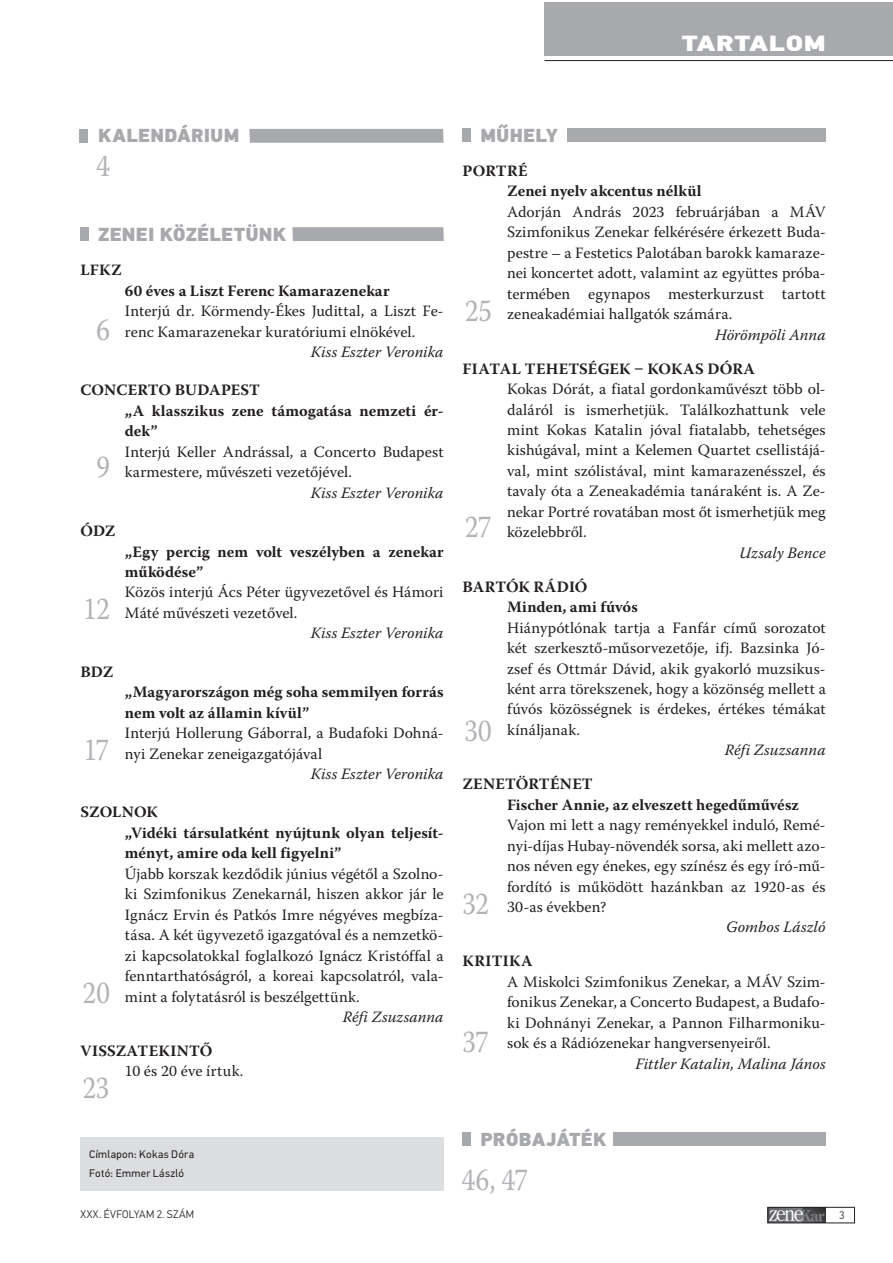
<style>
.page{position:relative;width:893px;height:1263px;background:#fff}
.page>*{position:absolute;margin:0;border:0;box-sizing:border-box;transform-origin:0 0}
.t1{font:31.5px "Warnock Pro";letter-spacing:-.015em;color:#b2b3b7;scale:.85 1}
.t2{font:900 22.05px "Din Text Pro";letter-spacing:.005em;color:#fff;scale:1.2 1}
.t3{font:900 18.9px "Din Text Pro";letter-spacing:.01em;color:#a8a9ad}
.t4{font:15.75px/20.4px "Warnock Pro";letter-spacing:.005em;color:#231f20;text-align:justify}
.t5{font:700 15.75px/20.4px "Warnock Pro";letter-spacing:.005em;color:#231f20}
.t6{font:italic 15.75px "Warnock Pro";letter-spacing:.005em;color:#231f20}
.t7{font:700 15.75px "Warnock Pro";letter-spacing:.03em;color:#231f20}
.t8{font:10.95px/18.9px "Din Text Pro";letter-spacing:.03em;color:#231f20}
.t9{font:300 10.95px "Din Text Pro";letter-spacing:.025em;color:#231f20}
</style>
<div class="page">
<img style="left:770px;top:1209px;width:56px;height:12px">
<div style="left:768px;top:1207px;width:87px;height:16px;border:1px solid #231f20"></div>
<div style="left:544px;top:2px;width:349px;height:54px;background:#a8a9ad"></div>
<hr style="left:544px;top:60px;width:349px;height:1px;background:#231f20">
<div style="left:80px;top:227px;width:8px;height:14px;background:#a8a9ad"></div>
<div style="left:292px;top:227px;width:152px;height:14px;background:#a8a9ad"></div>
<div style="left:462px;top:1132px;width:8px;height:13px;background:#a8a9ad"></div>
<div style="left:613px;top:1132px;width:213px;height:13px;background:#a8a9ad"></div>
<div style="left:80px;top:129px;width:8px;height:14px;background:#a8a9ad"></div>
<svg style="left:249px;top:129px;width:195px;height:14px;background:#aaabaf"></svg>
<div style="left:80px;top:1137px;width:364px;height:53px;background:#dcdddf"></div>
<div style="left:462px;top:128px;width:8px;height:14px;background:#a8a9ad"></div>
<div style="left:567px;top:128px;width:259px;height:14px;background:#a8a9ad"></div>
<h2 class="t2" style="left:682px;top:31px;width:121px">TARTALOM</h2>
<p class="t3" style="left:98px;top:125px;width:143px">KALENDÁRIUM</p>
<h1 class="t1" style="left:96px;top:153px;width:17px">4</h1>
<p class="t3" style="left:98px;top:224px;width:189px">ZENEI KÖZÉLETÜNK</p>
<p class="t5" style="left:80px;top:261px;width:43px">LFKZ</p>
<p class="t5" style="left:125px;top:282px;width:266px">60 éves a Liszt Ferenc Kamarazenekar</p>
<p class="t4" style="left:125px;top:302px;width:320px">Interjú dr. Körmendy-Ékes Judittal, a Liszt Fe&shy;renc Kamarazenekar kuratóriumi elnökével.</p>
<p class="t6" style="left:311px;top:342px;width:134px">Kiss Eszter Veronika</p>
<p class="t5" style="left:125px;top:381px;width:320px;text-indent:-45px">CONCERTO BUDAPEST<br>„A klasszikus zene támogatása nemzeti ér&shy;dek”</p>
<p class="t4" style="left:125px;top:443px;width:320px">Interjú Keller Andrással, a Concerto Budapest karmestere, művészeti vezetőjével.</p>
<p class="t6" style="left:311px;top:483px;width:134px">Kiss Eszter Veronika</p>
<p class="t5" style="left:80px;top:522px;width:36px">ÓDZ</p>
<p class="t5" style="left:125px;top:543px;width:320px">„Egy percig nem volt veszélyben a zenekar működése”</p>
<p class="t4" style="left:125px;top:584px;width:320px">Közös interjú Ács Péter ügyvezetővel és Hámori<br>Máté művészeti vezetővel.</p>
<p class="t6" style="left:311px;top:624px;width:134px">Kiss Eszter Veronika</p>
<p class="t5" style="left:80px;top:663px;width:34px">BDZ</p>
<p class="t5" style="left:125px;top:683px;width:320px">„Magyarországon még soha semmilyen forrás nem volt az államin kívül”</p>
<p class="t4" style="left:125px;top:724px;width:320px">Interjú Hollerung Gáborral, a Budafoki Dohná&shy;nyi Zenekar zeneigazgatójával</p>
<p class="t6" style="left:311px;top:764px;width:134px">Kiss Eszter Veronika</p>
<p class="t5" style="left:125px;top:803px;width:320px;text-indent:-45px">SZOLNOK<br>„Vidéki társulatként nyújtunk olyan teljesít&shy;ményt, amire oda kell figyelni”</p>
<p class="t4" style="left:125px;top:865px;width:320px">Újabb korszak kezdődik június végétől a Szolno&shy;ki Szimfonikus Zenekarnál, hiszen akkor jár le Ignácz Ervin és Patkós Imre négyéves megbíza&shy;tása. A két ügyvezető igazgatóval és a nemzetkö&shy;zi kapcsolatokkal foglalkozó Ignácz Kristóffal a fenntarthatóságról, a koreai kapcsolatról, vala&shy;mint a folytatásról is beszélgettünk.</p>
<p class="t6" style="left:343px;top:1007px;width:102px">Réfi Zsuzsanna</p>
<p class="t5" style="left:80px;top:1042px;width:134px">VISSZATEKINTŐ</p>
<p class="t4" style="left:125px;top:1062px;width:120px">10 és 20 éve írtuk.</p>
<h1 class="t1" style="left:96px;top:317px;width:17px">6</h1>
<h1 class="t1" style="left:96px;top:455px;width:17px">9</h1>
<h1 class="t1" style="left:83px;top:597px;width:33px">12</h1>
<h1 class="t1" style="left:84px;top:737px;width:31px">17</h1>
<h1 class="t1" style="left:83px;top:981px;width:33px">20</h1>
<h1 class="t1" style="left:83px;top:1076px;width:33px">23</h1>
<p class="t8" style="left:89px;top:1145px;width:106px">Címlapon: Kokas Dóra<br>Fotó: Emmer László</p>
<p class="t3" style="left:480px;top:125px;width:79px">MŰHELY</p>
<p class="t5" style="left:507px;top:162px;width:196px;text-indent:-45px">PORTRÉ<br>Zenei nyelv akcentus nélkül</p>
<p class="t4" style="left:507px;top:203px;width:320px">Adorján András 2023 februárjában a MÁV Szimfonikus Zenekar felkérésére érkezett Buda&shy;pestre – a Festetics Palotában barokk kamaraze&shy;nei koncertet adott, valamint az együttes próba&shy;termében egynapos mesterkurzust tartott zeneakadémiai hallgatók számára.</p>
<p class="t6" style="left:715px;top:325px;width:112px">Hörömpöli Anna</p>
<p class="t5" style="left:462px;top:360px;width:294px">FIATAL TEHETSÉGEK – KOKAS DÓRA</p>
<p class="t4" style="left:507px;top:380px;width:320px">Kokas Dórát, a fiatal gordonkaművészt több ol&shy;daláról is ismerhetjük. Találkozhattunk vele mint Kokas Katalin jóval fiatalabb, tehetséges kishúgával, mint a Kelemen Quartet csellistájá&shy;val, mint szólistával, mint kamarazenésszel, és tavaly óta a Zeneakadémia tanáraként is. A Ze&shy;nekar Portré rovatában most őt ismerhetjük meg közelebbről.</p>
<p class="t6" style="left:739px;top:543px;width:88px">Uzsaly Bence</p>
<p class="t5" style="left:507px;top:578px;width:132px;text-indent:-45px">BARTÓK RÁDIÓ<br>Minden, ami fúvós</p>
<p class="t4" style="left:507px;top:619px;width:320px">Hiánypótlónak tartja a Fanfár című sorozatot két szerkesztő-műsorvezetője, ifj. Bazsinka Jó&shy;zsef és Ottmár Dávid, akik gyakorló muzsikus&shy;ként arra törekszenek, hogy a közönség mellett a fúvós közösségnek is érdekes, értékes témákat kínáljanak.</p>
<p class="t6" style="left:725px;top:741px;width:102px">Réfi Zsuzsanna</p>
<p class="t5" style="left:507px;top:775px;width:293px;text-indent:-45px">ZENETÖRTÉNET<br>Fischer Annie, az elveszett hegedűművész</p>
<p class="t4" style="left:507px;top:816px;width:320px">Vajon mi lett a nagy reményekkel induló, Remé&shy;nyi-díjas Hubay-növendék sorsa, aki mellett azo&shy;nos néven egy énekes, egy színész és egy író-mű&shy;fordító is működött hazánkban az 1920-as és 30-as években?</p>
<p class="t6" style="left:726px;top:918px;width:101px">Gombos László</p>
<p class="t7" style="left:462px;top:955px;width:72px">KRITIKA</p>
<p class="t4" style="left:507px;top:973px;width:320px">A Miskolci Szimfonikus Zenekar, a MÁV Szim&shy;fonikus Zenekar, a Concerto Budapest, a Budafo&shy;ki Dohnányi Zenekar, a Pannon Filharmoniku&shy;sok és a Rádió zenekar hangversenyeiről.</p>
<p class="t6" style="left:635px;top:1054px;width:192px">Fittler Katalin, Malina János</p>
<h1 class="t1" style="left:465px;top:299px;width:33px">25</h1>
<h1 class="t1" style="left:465px;top:515px;width:33px">27</h1>
<h1 class="t1" style="left:464px;top:718px;width:33px">30</h1>
<h1 class="t1" style="left:462px;top:892px;width:33px">32</h1>
<h1 class="t1" style="left:462px;top:1030px;width:32px">37</h1>
<p class="t3" style="left:480px;top:1128px;width:128px">PRÓBAJÁTÉK</p>
<h1 class="t1" style="left:462px;top:1168px;width:79px">46, 47</h1>
<p class="t9" style="left:80px;top:1208px;width:115px">XXX. ÉVFOLYAM 2. SZÁM</p>
<p class="t9" style="left:839px;top:1209px;width:7px">3</p>
</div>
